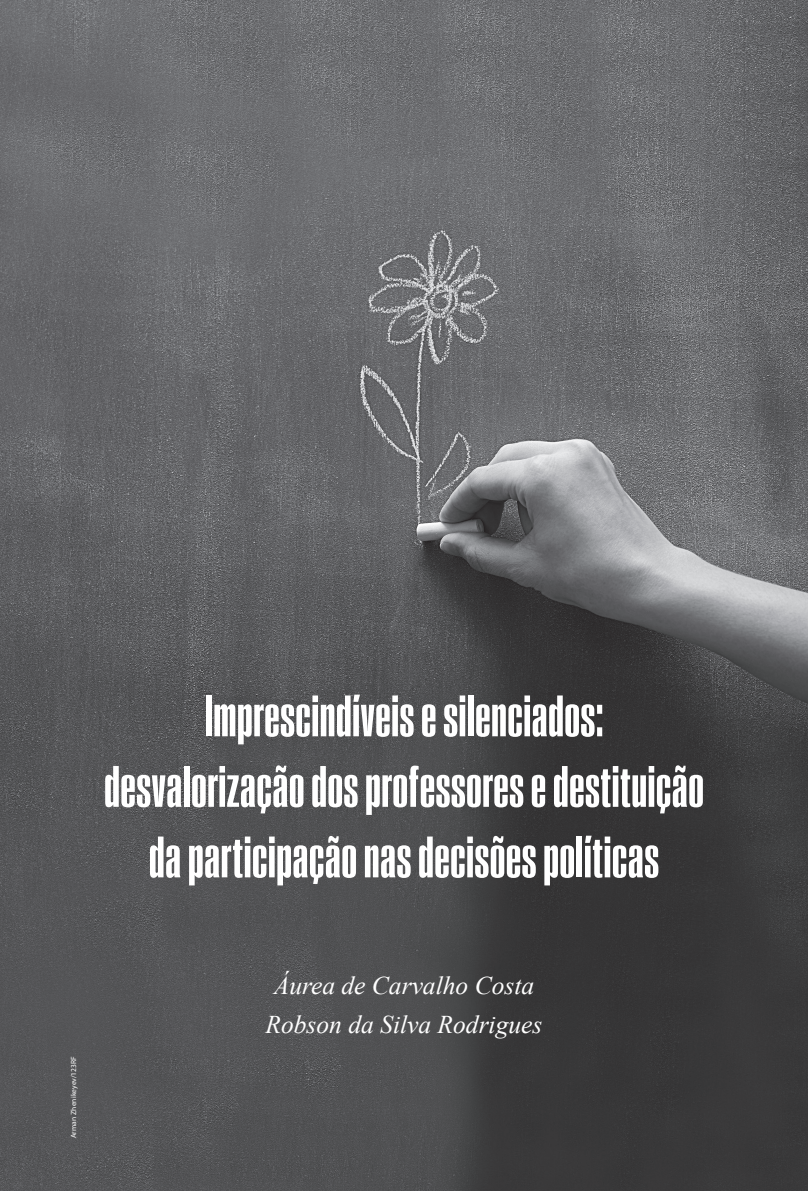
<style>
.page{position:relative;width:808px;height:1191px;background:#fff}
.page>*{position:absolute;margin:0;border:0;box-sizing:border-box;transform-origin:0 0}
.t1{font:300 60px/70.5px "Smart Sans Std";color:#fff;text-align:center}
.t2{font:italic 25.5px/39px "Times New Roman";color:#fff;text-align:center}
.t3{font:7.5px "Myriad Pro";letter-spacing:.015em;color:#fff}
</style>
<div class="page">
<img style="left:0;top:0;width:808px;height:1191px">
<p class="t1" style="left:104px;top:682px;width:602px">Imprescindíveis e silenciados: desvalorização dos professores e destituição da participação nas decisões políticas</p>
<p class="t3" style="left:69px;top:1138px;width:83px;rotate:-90deg">Arman Zhenikeyev/123RF</p>
<p class="t2" style="left:265px;top:965px;width:278px">Áurea de Carvalho Costa<br>Robson da Silva Rodrigues</p>
</div>
